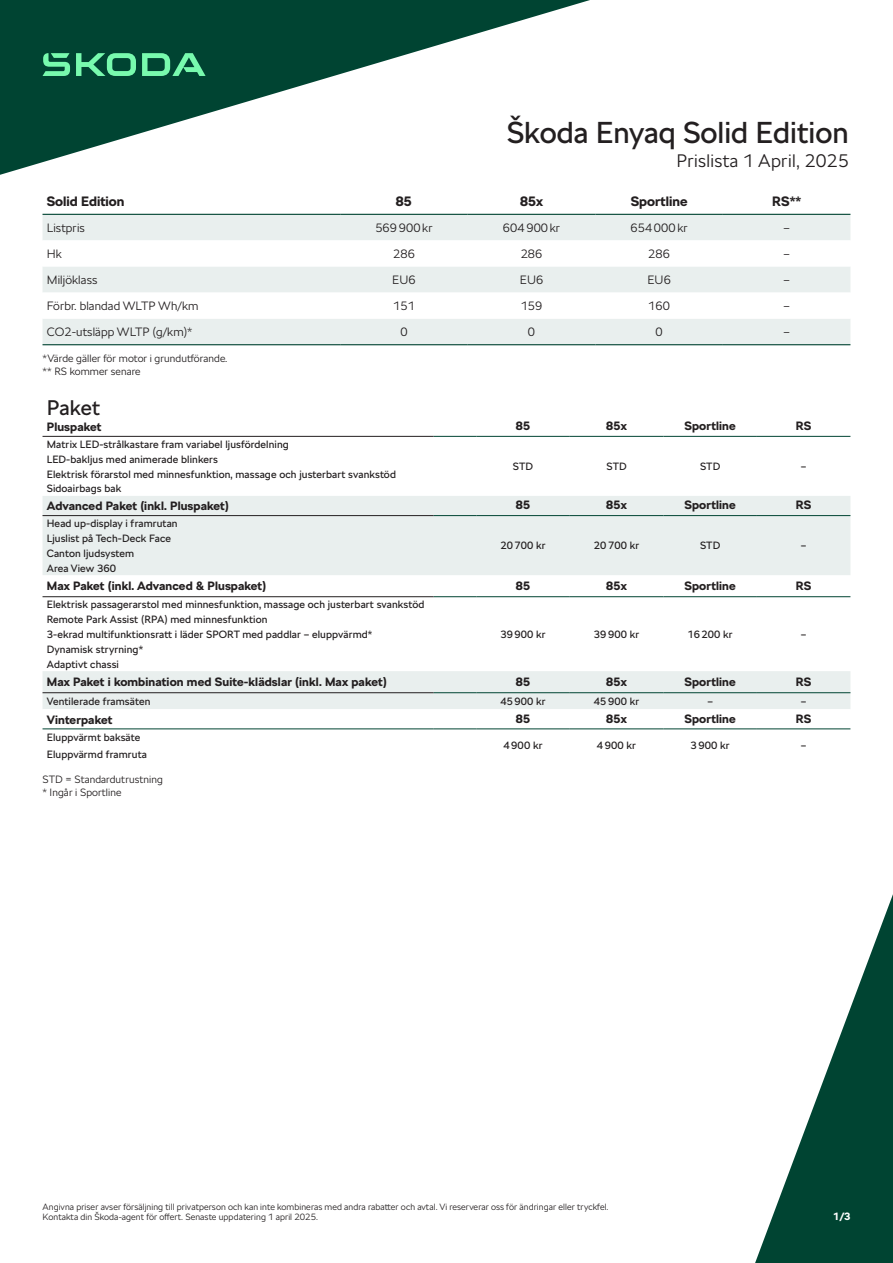
<style>
.page{position:relative;width:893px;height:1263px;background:#fff}
.page>*{position:absolute;margin:0;border:0;box-sizing:border-box;transform-origin:0 0}
.t1{font:30px "SKODA Next";color:#231f20}
.t2{font:21px "SKODA Next";letter-spacing:.01em;color:#231f20}
.t3{font:300 18px "SKODA Next";letter-spacing:.02em;color:#231f20}
.t4{font:700 13.5px "SKODA Next";color:#231f20}
.t5{font:700 12px "SKODA Next";letter-spacing:.01em;color:#231f20}
.t6{font:300 12px "SKODA Next";letter-spacing:.01em;color:#231f20}
.t7{font:10.5px "SKODA Next";letter-spacing:.01em;color:#231f20}
.t8{font:300 10.5px "SKODA Next";letter-spacing:.01em;color:#231f20}
.t9{font:700 10.5px "SKODA Next";color:#fff}
.t10{font:300 9px/10.8px "SKODA Next";letter-spacing:.01em;color:#231f20}
</style>
<div class="page">
<svg style="left:43px;top:496px;width:807px;height:213px;fill:#e9efee"></svg>
<svg style="left:43px;top:729px;width:807px;height:1px"></svg>
<hr style="left:43px;top:436px;width:391px;height:1px;background:#231f20">
<hr style="left:43px;top:596px;width:391px;height:1px;background:#231f20">
<hr style="left:43px;top:692px;width:391px;height:1px;background:#231f20">
<hr style="left:434px;top:436px;width:42px;height:1px;background:#004432">
<hr style="left:476px;top:436px;width:94px;height:1px;background:#004432">
<hr style="left:570px;top:436px;width:93px;height:1px;background:#004432">
<hr style="left:663px;top:436px;width:94px;height:1px;background:#004432">
<hr style="left:757px;top:436px;width:93px;height:1px;background:#004432">
<hr style="left:434px;top:596px;width:42px;height:1px;background:#004432">
<hr style="left:476px;top:596px;width:94px;height:1px;background:#004432">
<hr style="left:570px;top:596px;width:93px;height:1px;background:#004432">
<hr style="left:663px;top:596px;width:94px;height:1px;background:#004432">
<hr style="left:757px;top:596px;width:93px;height:1px;background:#004432">
<hr style="left:434px;top:692px;width:42px;height:1px;background:#004432">
<hr style="left:476px;top:692px;width:94px;height:1px;background:#004432">
<hr style="left:570px;top:692px;width:93px;height:1px;background:#004432">
<hr style="left:663px;top:692px;width:94px;height:1px;background:#004432">
<hr style="left:757px;top:692px;width:93px;height:1px;background:#004432">
<hr style="left:476px;top:728px;width:94px;height:1px;background:#004432">
<hr style="left:570px;top:728px;width:93px;height:1px;background:#004432">
<hr style="left:663px;top:728px;width:94px;height:1px;background:#004432">
<hr style="left:757px;top:728px;width:93px;height:1px;background:#004432">
<hr style="left:43px;top:728px;width:391px;height:1px;background:#004432">
<hr style="left:434px;top:728px;width:42px;height:1px;background:#004432">
<hr style="left:43px;top:515px;width:391px;height:1px;background:#231f20">
<hr style="left:434px;top:515px;width:42px;height:1px;background:#004432">
<hr style="left:476px;top:515px;width:94px;height:1px;background:#004432">
<hr style="left:570px;top:515px;width:93px;height:1px;background:#004432">
<hr style="left:663px;top:515px;width:94px;height:1px;background:#004432">
<hr style="left:757px;top:515px;width:93px;height:1px;background:#004432">
<svg style="left:0;top:0;width:590px;height:175px"></svg>
<svg style="left:755px;top:894px;width:138px;height:369px"></svg>
<svg style="left:43px;top:53px;width:163px;height:23px;background:#399b6d"></svg>
<div style="left:43px;top:215px;width:807px;height:129px;background:#e9efee"></div>
<svg style="left:43px;top:240px;width:807px;height:79px"></svg>
<hr style="left:43px;top:214px;width:297px;height:1px;background:#004432">
<hr style="left:340px;top:214px;width:128px;height:1px;background:#004432">
<hr style="left:468px;top:214px;width:127px;height:1px;background:#004432">
<hr style="left:595px;top:214px;width:128px;height:1px;background:#004432">
<hr style="left:723px;top:214px;width:127px;height:1px;background:#004432">
<hr style="left:43px;top:344px;width:297px;height:1px;background:#004432">
<hr style="left:340px;top:344px;width:128px;height:1px;background:#004432">
<hr style="left:468px;top:344px;width:127px;height:1px;background:#004432">
<hr style="left:595px;top:344px;width:128px;height:1px;background:#004432">
<hr style="left:723px;top:344px;width:127px;height:1px;background:#004432">
<p class="t1" style="left:507px;top:112px;width:343px">Škoda Enyaq Solid Edition</p>
<p class="t3" style="left:676px;top:148px;width:174px">Prislista 1 April, 2025</p>
<p class="t4" style="left:47px;top:192px;width:79px">Solid Edition</p>
<p class="t4" style="left:396px;top:192px;width:18px">85</p>
<p class="t4" style="left:520px;top:192px;width:24px">85x</p>
<p class="t4" style="left:631px;top:192px;width:58px">Sportline</p>
<p class="t4" style="left:772px;top:192px;width:30px">RS**</p>
<p class="t6" style="left:47px;top:220px;width:40px">Listpris</p>
<p class="t6" style="left:375px;top:220px;width:59px">569900kr</p>
<p class="t6" style="left:503px;top:220px;width:59px">604900kr</p>
<p class="t6" style="left:630px;top:220px;width:59px">654000kr</p>
<p class="t6" style="left:783px;top:220px;width:8px">–</p>
<p class="t6" style="left:47px;top:246px;width:17px">Hk</p>
<p class="t6" style="left:393px;top:246px;width:23px">286</p>
<p class="t6" style="left:521px;top:246px;width:23px">286</p>
<p class="t6" style="left:648px;top:246px;width:23px">286</p>
<p class="t6" style="left:783px;top:246px;width:8px">–</p>
<p class="t6" style="left:47px;top:272px;width:52px">Miljöklass</p>
<p class="t6" style="left:392px;top:272px;width:25px">EU6</p>
<p class="t6" style="left:520px;top:272px;width:25px">EU6</p>
<p class="t6" style="left:647px;top:272px;width:25px">EU6</p>
<p class="t6" style="left:783px;top:272px;width:8px">–</p>
<p class="t6" style="left:47px;top:298px;width:153px">Förbr. blandad WLTP Wh/km</p>
<p class="t6" style="left:393px;top:298px;width:23px">151</p>
<p class="t6" style="left:521px;top:298px;width:23px">159</p>
<p class="t6" style="left:648px;top:298px;width:23px">160</p>
<p class="t6" style="left:783px;top:298px;width:8px">–</p>
<p class="t6" style="left:47px;top:324px;width:147px">CO2-utsläpp WLTP (g/km)*</p>
<p class="t6" style="left:400px;top:324px;width:9px">0</p>
<p class="t6" style="left:528px;top:324px;width:9px">0</p>
<p class="t6" style="left:655px;top:324px;width:9px">0</p>
<p class="t6" style="left:783px;top:324px;width:8px">–</p>
<p class="t8" style="left:43px;top:351px;width:186px">*Värde gäller för motor i grundutförande.</p>
<p class="t8" style="left:43px;top:364px;width:100px">** RS kommer senare</p>
<p class="t2" style="left:47px;top:393px;width:55px">Paket</p>
<p class="t5" style="left:47px;top:419px;width:56px">Pluspaket</p>
<p class="t5" style="left:516px;top:418px;width:16px">85</p>
<p class="t5" style="left:606px;top:418px;width:22px">85x</p>
<p class="t5" style="left:684px;top:418px;width:53px">Sportline</p>
<p class="t5" style="left:796px;top:418px;width:17px">RS</p>
<p class="t7" style="left:47px;top:437px;width:244px">Matrix LED-strålkastare fram variabel ljusfördelning</p>
<p class="t7" style="left:513px;top:459px;width:22px">STD</p>
<p class="t7" style="left:606px;top:459px;width:22px">STD</p>
<p class="t7" style="left:700px;top:459px;width:22px">STD</p>
<p class="t7" style="left:801px;top:459px;width:7px">–</p>
<p class="t7" style="left:47px;top:452px;width:173px">LED-bakljus med animerade blinkers</p>
<p class="t7" style="left:47px;top:467px;width:351px">Elektrisk förarstol med minnesfunktion, massage och justerbart svankstöd</p>
<p class="t7" style="left:47px;top:482px;width:76px">Sidoairbags bak</p>
<p class="t5" style="left:47px;top:498px;width:184px">Advanced Paket (inkl. Pluspaket)</p>
<p class="t5" style="left:516px;top:497px;width:16px">85</p>
<p class="t5" style="left:606px;top:497px;width:22px">85x</p>
<p class="t5" style="left:684px;top:497px;width:53px">Sportline</p>
<p class="t5" style="left:796px;top:497px;width:17px">RS</p>
<p class="t7" style="left:47px;top:516px;width:132px">Head up-display i framrutan</p>
<p class="t7" style="left:500px;top:538px;width:47px">20700 kr</p>
<p class="t7" style="left:594px;top:538px;width:47px">20700 kr</p>
<p class="t7" style="left:700px;top:538px;width:22px">STD</p>
<p class="t7" style="left:801px;top:538px;width:7px">–</p>
<p class="t7" style="left:47px;top:531px;width:126px">Ljuslist på Tech-Deck Face</p>
<p class="t7" style="left:47px;top:546px;width:89px">Canton ljudsystem</p>
<p class="t7" style="left:47px;top:561px;width:71px">Area View 360</p>
<p class="t5" style="left:47px;top:578px;width:221px">Max Paket (inkl. Advanced &amp; Pluspaket)</p>
<p class="t5" style="left:516px;top:578px;width:16px">85</p>
<p class="t5" style="left:606px;top:578px;width:22px">85x</p>
<p class="t5" style="left:684px;top:578px;width:53px">Sportline</p>
<p class="t5" style="left:796px;top:578px;width:17px">RS</p>
<p class="t7" style="left:47px;top:597px;width:379px">Elektrisk passagerarstol med minnesfunktion, massage och justerbart svankstöd</p>
<p class="t7" style="left:500px;top:627px;width:47px">39900 kr</p>
<p class="t7" style="left:594px;top:627px;width:47px">39900 kr</p>
<p class="t7" style="left:687px;top:627px;width:47px">16200 kr</p>
<p class="t7" style="left:801px;top:627px;width:7px">–</p>
<p class="t7" style="left:47px;top:612px;width:222px">Remote Park Assist (RPA) med minnesfunktion</p>
<p class="t7" style="left:47px;top:627px;width:327px">3-ekrad multifunktionsratt i läder SPORT med paddlar – eluppvärmd*</p>
<p class="t7" style="left:47px;top:642px;width:98px">Dynamisk stryrning*</p>
<p class="t7" style="left:47px;top:657px;width:74px">Adaptivt chassi</p>
<p class="t5" style="left:47px;top:674px;width:342px">Max Paket i kombination med Suite-klädslar (inkl. Max paket)</p>
<p class="t5" style="left:516px;top:674px;width:16px">85</p>
<p class="t5" style="left:606px;top:674px;width:22px">85x</p>
<p class="t5" style="left:684px;top:674px;width:53px">Sportline</p>
<p class="t5" style="left:796px;top:674px;width:17px">RS</p>
<p class="t7" style="left:47px;top:694px;width:105px">Ventilerade framsäten</p>
<p class="t7" style="left:500px;top:694px;width:47px">45900 kr</p>
<p class="t7" style="left:594px;top:694px;width:47px">45900 kr</p>
<p class="t7" style="left:707px;top:694px;width:7px">–</p>
<p class="t7" style="left:801px;top:694px;width:7px">–</p>
<p class="t5" style="left:47px;top:711px;width:67px">Vinterpaket</p>
<p class="t5" style="left:516px;top:710px;width:16px">85</p>
<p class="t5" style="left:606px;top:710px;width:22px">85x</p>
<p class="t5" style="left:684px;top:710px;width:53px">Sportline</p>
<p class="t5" style="left:796px;top:710px;width:17px">RS</p>
<p class="t7" style="left:47px;top:730px;width:95px">Eluppvärmt baksäte</p>
<p class="t7" style="left:503px;top:738px;width:41px">4900 kr</p>
<p class="t7" style="left:597px;top:738px;width:41px">4900 kr</p>
<p class="t7" style="left:690px;top:738px;width:41px">3900 kr</p>
<p class="t7" style="left:801px;top:738px;width:7px">–</p>
<p class="t7" style="left:47px;top:747px;width:102px">Eluppvärmd framruta</p>
<p class="t8" style="left:43px;top:772px;width:122px">STD = Standardutrustning</p>
<p class="t8" style="left:43px;top:785px;width:80px">* Ingår i Sportline</p>
<p class="t10" style="left:43px;top:1201px;width:567px">Angivna priser avser försäljning till privatperson och kan inte kombineras med andra rabatter och avtal. Vi reserverar oss för ändringar eller tryckfel.<br>Kontakta din Škoda-agent för offert. Senaste uppdatering 1 april 2025.</p>
<p class="t9" style="left:833px;top:1210px;width:19px">1/3</p>
</div>
